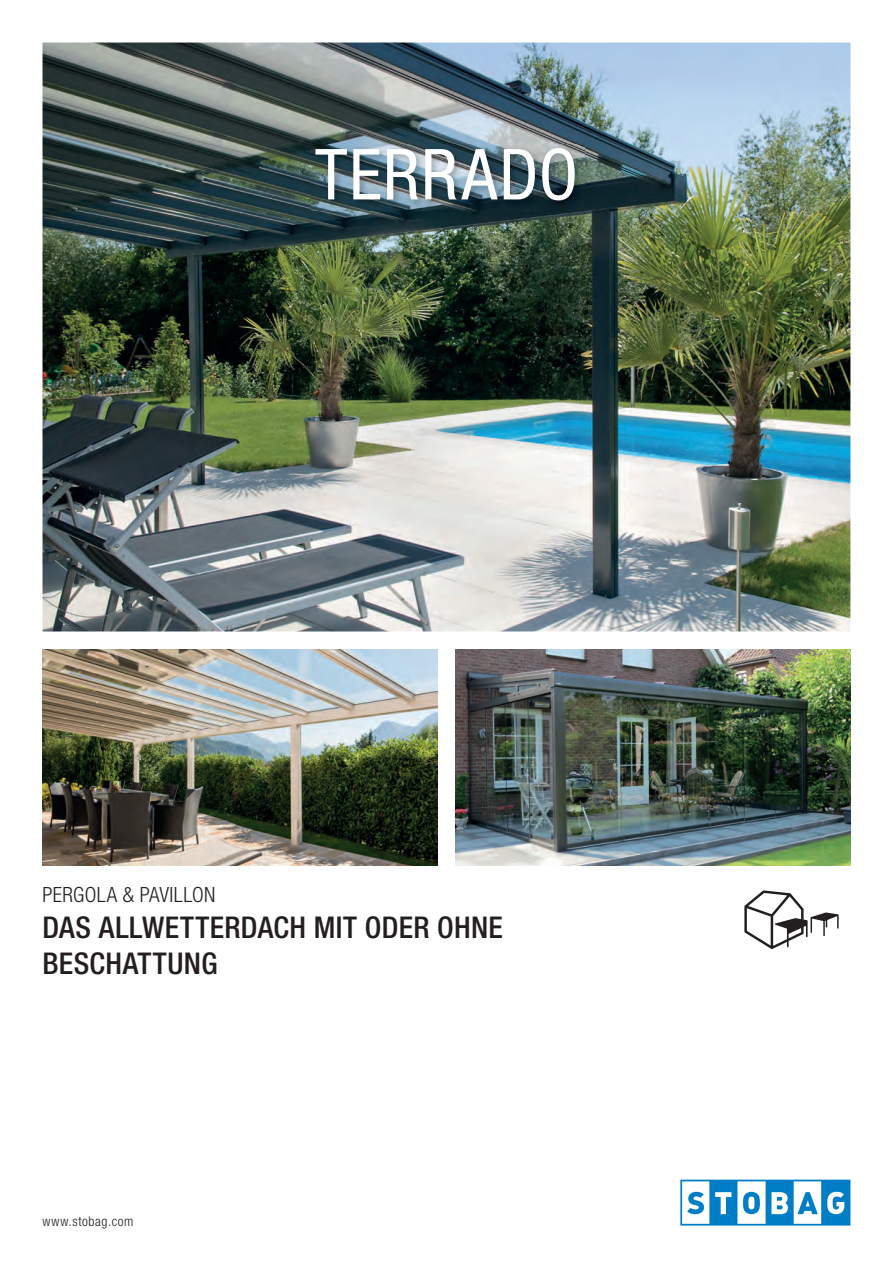
<style>
.page{position:relative;width:893px;height:1263px;background:#fff}
.page>*{position:absolute;margin:0;border:0;box-sizing:border-box;transform-origin:0 0}
.t1{font:condensed 70.5px "Helvetica Neue LT Pro";letter-spacing:.025em;color:#fff}
.t2{font:500 condensed 30px/36px "Helvetica Neue LT Pro";letter-spacing:.01em;color:#231f20}
.t3{font:300 condensed 21px "Helvetica Neue LT Pro";letter-spacing:.015em;color:#231f20}
.t4{font:300 condensed 13.5px "Helvetica Neue LT Pro";letter-spacing:.05em;color:#231f20}
</style>
<div class="page">
<svg style="left:680px;top:1179px;width:170px;height:46px"></svg>
<img style="left:43px;top:43px;width:807px;height:588px">
<img style="left:43px;top:649px;width:395px;height:216px">
<img style="left:455px;top:649px;width:395px;height:216px">
<svg style="left:744px;top:890px;width:95px;height:59px"></svg>
<img style="left:311px;top:144px;width:274px;height:66px">
<h1 class="t1" style="left:315px;top:134px;width:265px">TERRADO</h1>
<p class="t3" style="left:43px;top:882px;width:175px">PERGOLA &amp; PAVILLON</p>
<p class="t2" style="left:43px;top:908px;width:462px">DAS ALLWETTERDACH MIT ODER OHNE<br>BESCHATTUNG</p>
<p class="t4" style="left:43px;top:1213px;width:92px">www.stobag.com</p>
</div>
